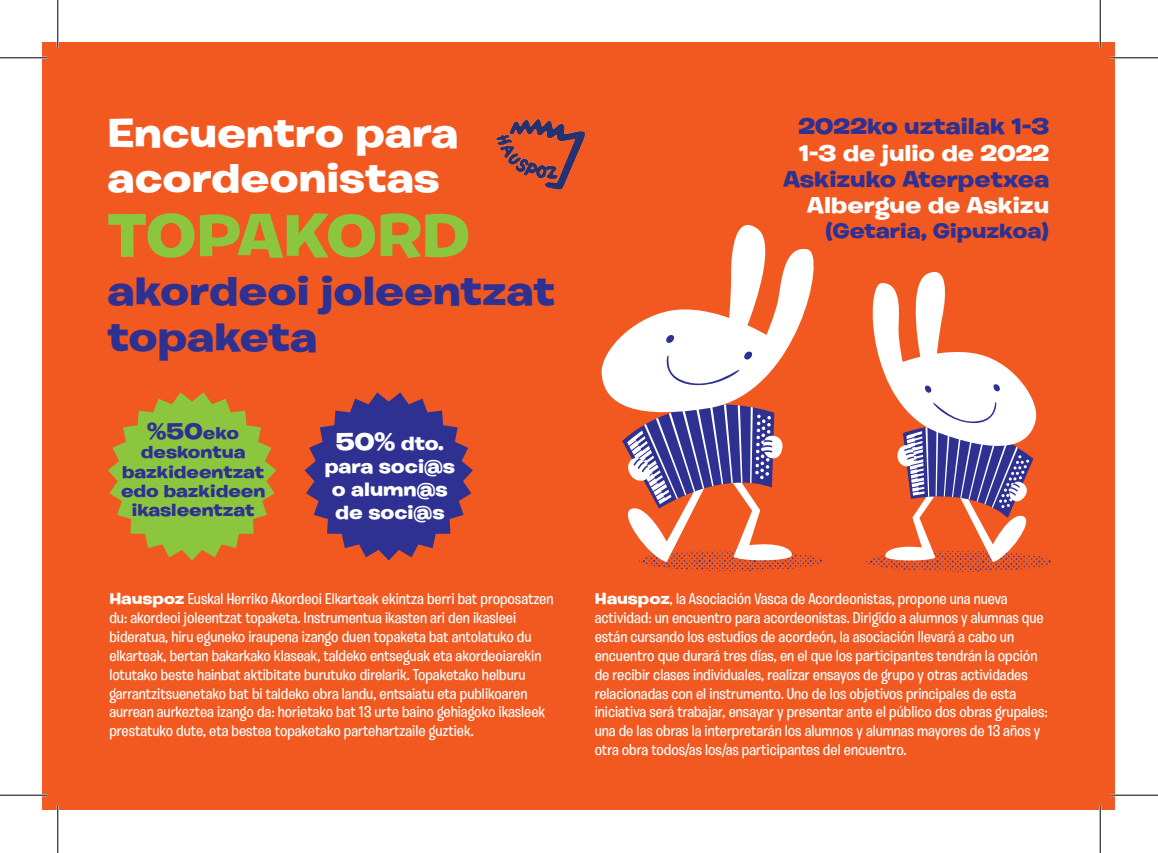
<style>
.page{position:relative;width:1158px;height:853px;background:#fff}
.page>*{position:absolute;margin:0;border:0;box-sizing:border-box;transform-origin:0 0}
.t1{font:700 60.73px "Burbank Big Wide";color:#8bc63e}
.t2{font:700 40.6px/45.7px "Burbank Big Wide";color:#fff}
.t3{font:700 40.6px/45.7px "Burbank Big Wide";color:#2e3092}
.t4{font:700 22.75px "Burbank Big Wide";color:#2e3092}
.t5{font:700 22.75px "Burbank Big Wide";color:#fff}
.t6{font:700 21px "Burbank Big Wide";color:#2e3092}
.t7{font:700 19.25px/23.1px "Burbank Big Wide";color:#fff;text-align:center}
.t8{font:700 17.5px/19.2px "Burbank Big Wide";color:#2e3092;text-align:center}
.t9{font:500 15.75px/18.9px "Burbank Big";color:#fff}
.s1{font-size:17.5px}
.s2{font-size:24.5px}
.s3{font-family:"Burbank Big Wide";font-weight:700}
</style>
<div class="page">
<div style="left:43px;top:43px;width:1071px;height:766px;background:#f15921"></div>
<svg style="left:108px;top:392px;width:168px;height:168px"></svg>
<svg style="left:304px;top:392px;width:169px;height:168px"></svg>
<img style="left:496px;top:119px;width:90px;height:71px">
<svg style="left:601px;top:249px;width:213px;height:152px"></svg>
<svg style="left:728px;top:225px;width:52px;height:105px"></svg>
<svg style="left:663px;top:334px;width:14px;height:9px"></svg>
<svg style="left:616px;top:351px;width:208px;height:220px"></svg>
<svg style="left:866px;top:272px;width:186px;height:300px"></svg>
<hr style="left:0;top:57px;width:47px;height:2px;background:#fff">
<hr style="left:1110px;top:57px;width:47px;height:2px;background:#fff">
<hr style="left:0;top:793px;width:47px;height:2px;background:#fff">
<hr style="left:1110px;top:793px;width:47px;height:2px;background:#fff">
<hr style="left:57px;top:0;width:2px;height:47px;background:#fff">
<hr style="left:57px;top:805px;width:2px;height:47px;background:#fff">
<hr style="left:1098px;top:0;width:3px;height:47px;background:#fff">
<hr style="left:1098px;top:805px;width:3px;height:47px;background:#fff">
<hr style="left:0;top:57px;width:47px;height:1px;background:#000">
<hr style="left:1110px;top:57px;width:47px;height:1px;background:#000">
<hr style="left:0;top:794px;width:47px;height:1px;background:#000">
<hr style="left:1110px;top:794px;width:47px;height:1px;background:#000">
<hr style="left:57px;top:0;width:1px;height:47px;background:#000">
<hr style="left:57px;top:805px;width:1px;height:47px;background:#000">
<hr style="left:1099px;top:0;width:1px;height:47px;background:#000">
<hr style="left:1099px;top:805px;width:1px;height:47px;background:#000">
<h2 class="t2" style="left:107px;top:110px;width:352px">Encuentro para acordeonistas</h2>
<h1 class="t1" style="left:107px;top:197px;width:364px">TOPAKORD</h1>
<h2 class="t3" style="left:107px;top:269px;width:449px">akordeoi joleentzat topaketa</h2>
<h3 class="t4" style="left:147px;top:416px;width:93px">%50<span class="s1">eko</span></h3>
<p class="t8" style="left:121px;top:442px;width:146px">deskontua bazkideentzat edo bazkideen ikasleentzat</p>
<p class="t7" style="left:324px;top:431px;width:132px"><span class="s2">50%</span> dto. para soci@s o alumn@s de soci@s</p>
<h3 class="t4" style="left:798px;top:112px;width:252px">2022ko uztailak 1-3</h3>
<h3 class="t5" style="left:798px;top:138px;width:252px">1-3 de julio de 2022</h3>
<h3 class="t4" style="left:783px;top:165px;width:268px">Askizuko Aterpetxea</h3>
<h3 class="t5" style="left:806px;top:191px;width:244px">Albergue de Askizu</h3>
<h3 class="t6" style="left:825px;top:218px;width:226px">(Getaria, Gipuzkoa)</h3>
<p class="t9" style="left:109px;top:589px;width:445px"><span class="s3">Hauspoz</span> Euskal Herriko Akordeoi Elkarteak ekintza berri bat proposatzen du: akordeoi joleentzat topaketa. Instrumentua ikasten ari den ikasleei bideratua, hiru eguneko iraupena izango duen topaketa bat antolatuko du elkarteak, bertan bakarkako klaseak, taldeko entseguak eta akordeoiarekin lotutako beste hainbat aktibitate burutuko direlarik. Topaketako helburu garrantzitsuenetako bat bi taldeko obra landu, entsaiatu eta publikoaren aurrean aurkeztea izango da: horietako bat 13 urte baino gehiagoko ikasleek prestatuko dute, eta bestea topaketako partehartzaile guztiek.</p>
<p class="t9" style="left:594px;top:589px;width:454px"><span class="s3">Hauspoz</span>, la Asociación Vasca de Acordeonistas, propone una nueva actividad: un encuentro para acordeonistas. Dirigido a alumnos y alumnas que están cursando los estudios de acordeón, la asociación llevará a cabo un encuentro que durará tres días, en el que los participantes tendrán la opción de recibir clases individuales, realizar ensayos de grupo y otras actividades relacionadas con el instrumento. Uno de los objetivos principales de esta iniciativa será trabajar, ensayar y presentar ante el público dos obras grupales: una de las obras la interpretarán los alumnos y alumnas mayores de 13 años y otra obra todos/as los/as participantes del encuentro.</p>
</div>
